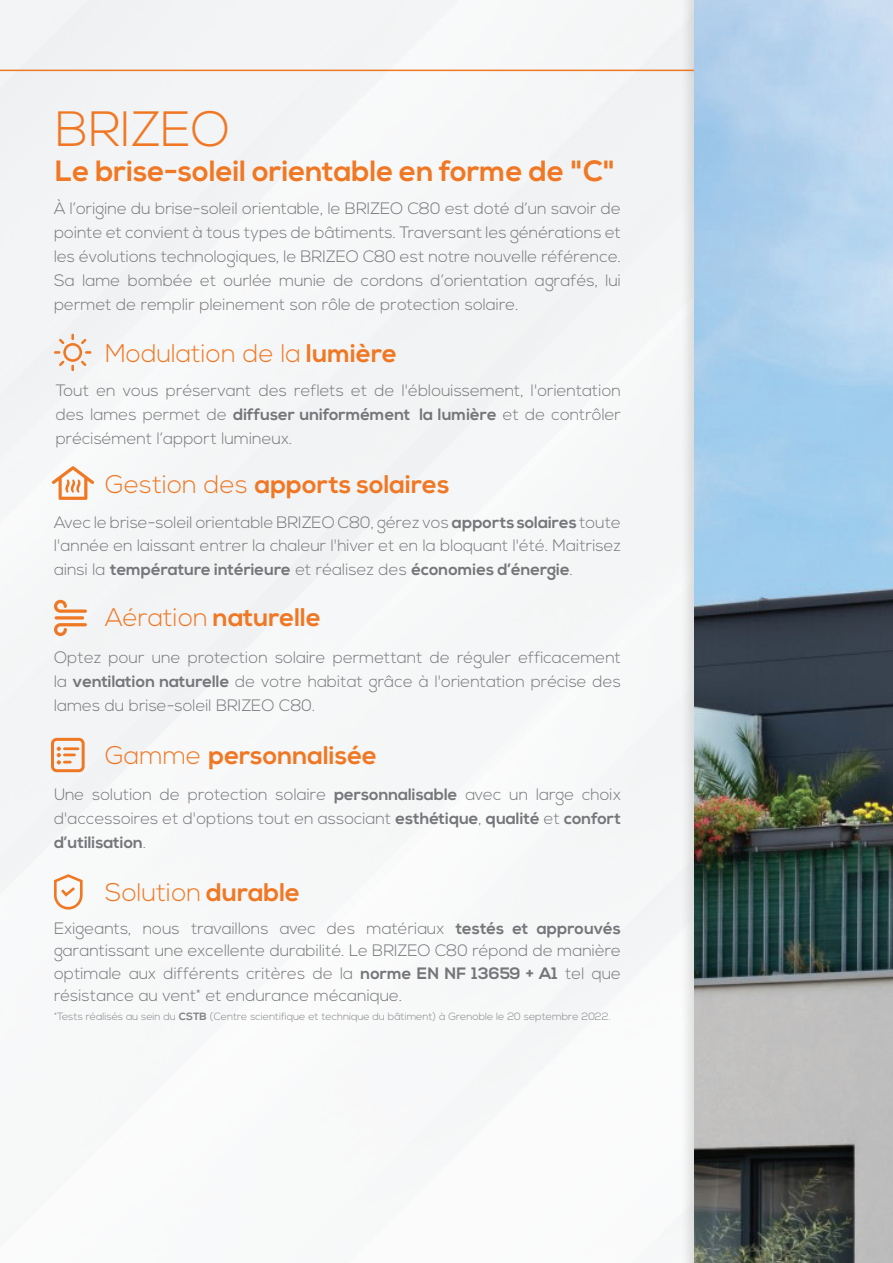
<style>
.page{position:relative;width:893px;height:1263px;background:#fff}
.page>*{position:absolute;margin:0;border:0;box-sizing:border-box;transform-origin:0 0}
.t1{font:300 49.5px "Nexa";color:#f07824}
.t2{font:700 29.25px "Nexa";color:#f07824}
.t3{font:700 25.5px "Nexa";color:#f07824}
.t4{font:300 25.5px "Nexa";color:#f07824}
.t5{font:300 16.5px/24px "Nexa";color:#757679;text-align:justify}
.t6{font:700 16.5px "Nexa";color:#757679}
.t7{font:300 10.5px "Nexa";color:#808285}
.s1{font-weight:700}
.s2{font-weight:300}
</style>
<div class="page">
<svg style="left:52px;top:466px;width:42px;height:34px"></svg>
<div style="left:680px;top:0;width:213px;height:1263px;background:#231f20;opacity:.12"></div>
<img style="left:694px;top:0;width:199px;height:1263px">
<svg style="left:54px;top:334px;width:37px;height:37px"></svg>
<svg style="left:54px;top:600px;width:33px;height:36px"></svg>
<hr style="left:63px;top:747px;width:16px;height:3px;background:#f07824">
<div style="left:51px;top:738px;width:34px;height:34px;border:3px solid #f07824;border-radius:4px"></div>
<svg style="left:57px;top:747px;width:19px;height:17px"></svg>
<svg style="left:54px;top:874px;width:29px;height:35px"></svg>
<hr style="left:0;top:70px;width:694px;height:1px;background:#f07824">
<h1 class="t1" style="left:55px;top:100px;width:177px">BRIZEO</h1>
<h2 class="t2" style="left:55px;top:154px;width:561px">Le brise-soleil orientable en forme de "C"</h2>
<p class="t5" style="left:54px;top:197px;width:569px">À l’origine du brise-soleil orientable, le BRIZEO C80 est doté d’un savoir de pointe et convient à tous types de bâtiments. Traversant les générations et les évolutions technologiques, le BRIZEO C80 est notre nouvelle référence.<br>Sa lame bombée et ourlée munie de cordons d’orientation agrafés, lui permet de remplir pleinement son rôle de protection solaire.</p>
<h3 class="t4" style="left:105px;top:339px;width:293px">Modulation de la <span class="s1">lumière</span></h3>
<p class="t5" style="left:56px;top:379px;width:567px">Tout en vous préservant des reflets et de l'éblouissement, l'orientation des lames permet de <span class="s1">diffuser uniformément la lumière</span> et de contrôler précisément l’apport lumineux.</p>
<h3 class="t3" style="left:105px;top:469px;width:346px"><span class="s2">Gestion des</span> apports solaires</h3>
<p class="t5" style="left:54px;top:512px;width:569px;line-height:22.5px">Avec le brise-soleil orientable BRIZEO C80, gérez vos <span class="s1">apports solaires</span> toute l'année en laissant entrer la chaleur l'hiver et en la bloquant l'été. Maitrisez</p>
<p class="t6" style="left:54px;top:559px;width:520px"><span class="s2">ainsi la</span> température intérieure <span class="s2">et réalisez des</span> économies d’énergie<span class="s2">.</span></p>
<h3 class="t3" style="left:105px;top:602px;width:217px"><span class="s2">Aération</span> naturelle</h3>
<p class="t5" style="left:54px;top:646px;width:569px">Optez pour une protection solaire permettant de réguler efficacement la <span class="s1">ventilation naturelle</span> de votre habitat grâce à l'orientation précise des lames du brise-soleil BRIZEO C80.</p>
<h3 class="t3" style="left:105px;top:740px;width:273px"><span class="s2">Gamme</span> personnalisée</h3>
<p class="t5" style="left:54px;top:783px;width:569px">Une solution de protection solaire <span class="s1">personnalisable</span> avec un large choix d'accessoires et d'options tout en associant <span class="s1">esthétique</span>, <span class="s1">qualité</span> et <span class="s1">confort d’utilisation</span>.</p>
<h3 class="t4" style="left:105px;top:877px;width:196px">Solution <span class="s1">durable</span></h3>
<p class="t5" style="left:54px;top:917px;width:569px;line-height:22.5px">Exigeants, nous travaillons avec des matériaux <span class="s1">testés et approuvés </span>garantissant une excellente durabilité. Le BRIZEO C80 répond de manière optimale aux différents critères de la <span class="s1">norme EN NF 13659 + A1</span> tel que résistance au vent* et endurance mécanique.</p>
<p class="t7" style="left:54px;top:1011px;width:558px">*Tests réalisés au sein du <span class="s1">CSTB</span> (Centre scientifique et technique du bâtiment) à Grenoble le 20 septembre 2022.</p>
</div>
